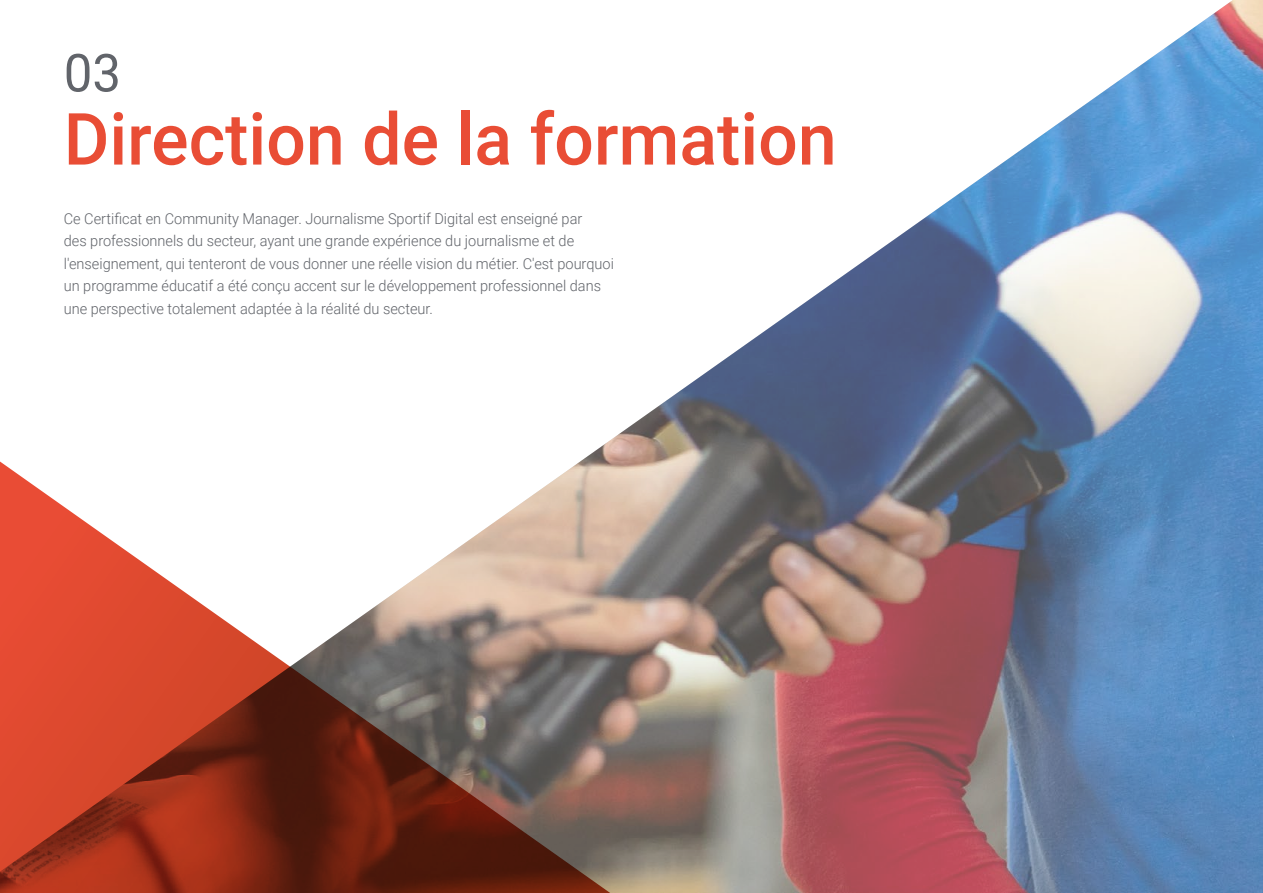
<style>
.page{position:relative;width:1263px;height:893px;background:#fff}
.page>*{position:absolute;margin:0;border:0;box-sizing:border-box;transform-origin:0 0}
.t1{font:500 72px "Roboto";color:#e94d35}
.t2{font:52.5px "Roboto";color:#61646a}
.t3{font:300 15px/22.5px "Roboto";color:#61646a}
</style>
<div class="page">
<img style="left:602px;top:0;width:661px;height:893px">
<svg style="left:0;top:446px;width:640px;height:447px"></svg>
<h2 class="t2" style="left:64px;top:36px;width:59px">03</h2>
<h1 class="t1" style="left:64px;top:89px;width:774px">Direction de la formation</h1>
<p class="t3" style="left:64px;top:207px;width:552px">Ce Certificat en Community Manager. Journalisme Sportif Digital est enseigné par<br>des professionnels du secteur, ayant une grande expérience du journalisme et de l'enseignement, qui tenteront de vous donner une réelle vision du métier. C'est pourquoi un programme éducatif a été conçu accent sur le développement professionnel dans une perspective totalement adaptée à la réalité du secteur.</p>
</div>
